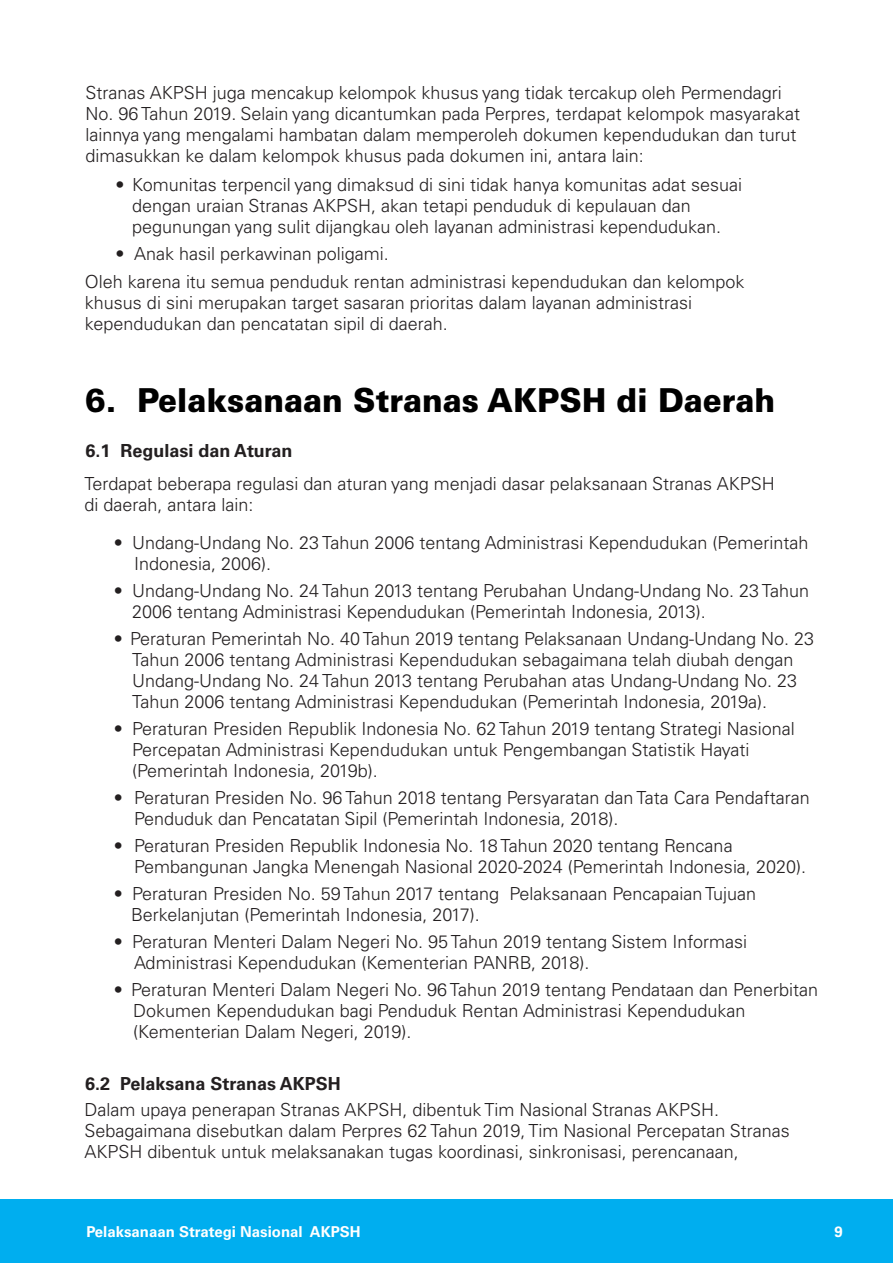
<style>
.page{position:relative;width:893px;height:1263px;background:#fff}
.page>*{position:absolute;margin:0;border:0;box-sizing:border-box;transform-origin:0 0}
.t1{font:900 33px "Univers LT Pro 75";color:#000;scale:.94 1}
.t2{font:300 18px/21px "Univers LT Pro 45";color:#231f20}
.t3{font:700 18px "Univers LT Pro 65";color:#231f20}
.t4{font:700 15px "Univers LT Pro 65";color:#fff}
.t5{font:700 12px "Univers LT Pro 65";color:#fff}
</style>
<div class="page">
<div style="left:0;top:1199px;width:893px;height:64px;background:#00aeef"></div>
<p class="t2" style="left:85px;top:82px;width:716px">Stranas AKPSH juga mencakup kelompok khusus yang tidak tercakup oleh Permendagri No. 96 Tahun 2019. Selain yang dicantumkan pada Perpres, terdapat kelompok masyarakat lainnya yang mengalami hambatan dalam memperoleh dokumen kependudukan dan turut dimasukkan ke dalam kelompok khusus pada dokumen ini, antara lain:</p>
<p class="t2" style="left:132px;top:174px;width:612px;text-indent:-17px">• Komunitas terpencil yang dimaksud di sini tidak hanya komunitas adat sesuai dengan uraian Stranas AKPSH, akan tetapi penduduk di kepulauan dan pegunungan yang sulit dijangkau oleh layanan administrasi kependudukan.</p>
<p class="t2" style="left:115px;top:243px;width:275px">• Anak hasil perkawinan poligami.</p>
<p class="t2" style="left:85px;top:271px;width:661px">Oleh karena itu semua penduduk rentan administrasi kependudukan dan kelompok khusus di sini merupakan target sasaran prioritas dalam layanan administrasi kependudukan dan pencatatan sipil di daerah.</p>
<h1 class="t1" style="left:85px;top:380px;width:735px">6. Pelaksanaan Stranas AKPSH di Daerah</h1>
<p class="t3" style="left:85px;top:440px;width:209px">6.1 Regulasi dan Aturan</p>
<p class="t2" style="left:85px;top:473px;width:692px">Terdapat beberapa regulasi dan aturan yang menjadi dasar pelaksanaan Stranas AKPSH di daerah, antara lain:</p>
<p class="t2" style="left:134px;top:532px;width:676px;text-indent:-20px">• Undang-Undang No. 23 Tahun 2006 tentang Administrasi Kependudukan (Pemerintah<br>Indonesia, 2006).</p>
<p class="t2" style="left:132px;top:580px;width:679px;text-indent:-18px">• Undang-Undang No. 24 Tahun 2013 tentang Perubahan Undang-Undang No. 23 Tahun<br>2006 tentang Administrasi Kependudukan (Pemerintah Indonesia, 2013).</p>
<p class="t2" style="left:132px;top:628px;width:684px;text-indent:-18px">• Peraturan Pemerintah No. 40 Tahun 2019 tentang Pelaksanaan Undang-Undang No. 23<br>Tahun 2006 tentang Administrasi Kependudukan sebagaimana telah diubah dengan Undang-Undang No. 24 Tahun 2013 tentang Perubahan atas Undang-Undang No. 23<br>Tahun 2006 tentang Administrasi Kependudukan (Pemerintah Indonesia, 2019a).</p>
<p class="t2" style="left:132px;top:718px;width:664px;text-indent:-18px">• Peraturan Presiden Republik Indonesia No. 62 Tahun 2019 tentang Strategi Nasional<br>Percepatan Administrasi Kependudukan untuk Pengembangan Statistik Hayati (Pemerintah Indonesia, 2019b).</p>
<p class="t2" style="left:134px;top:787px;width:677px;text-indent:-20px">• Peraturan Presiden No. 96 Tahun 2018 tentang Persyaratan dan Tata Cara Pendaftaran<br>Penduduk dan Pencatatan Sipil (Pemerintah Indonesia, 2018).</p>
<p class="t2" style="left:134px;top:835px;width:673px;text-indent:-20px">• Peraturan Presiden Republik Indonesia No. 18 Tahun 2020 tentang Rencana<br>Pembangunan Jangka Menengah Nasional 2020-2024 (Pemerintah Indonesia, 2020).</p>
<p class="t2" style="left:131px;top:883px;width:627px;text-indent:-17px">• Peraturan Presiden No. 59 Tahun 2017 tentang Pelaksanaan Pencapaian Tujuan<br>Berkelanjutan (Pemerintah Indonesia, 2017).</p>
<p class="t2" style="left:134px;top:931px;width:614px;text-indent:-20px">• Peraturan Menteri Dalam Negeri No. 95 Tahun 2019 tentang Sistem Informasi<br>Administrasi Kependudukan (Kementerian PANRB, 2018).</p>
<p class="t2" style="left:133px;top:979px;width:687px;text-indent:-19px">• Peraturan Menteri Dalam Negeri No. 96 Tahun 2019 tentang Pendataan dan Penerbitan<br>Dokumen Kependudukan bagi Penduduk Rentan Administrasi Kependudukan (Kementerian Dalam Negeri, 2019).</p>
<p class="t3" style="left:85px;top:1073px;width:257px">6.2 Pelaksana Stranas AKPSH</p>
<p class="t2" style="left:84px;top:1099px;width:707px">Dalam upaya penerapan Stranas AKPSH, dibentuk Tim Nasional Stranas AKPSH.<br>Sebagaimana disebutkan dalam Perpres 62 Tahun 2019, Tim Nasional Percepatan Stranas<br>AKPSH dibentuk untuk melaksanakan tugas koordinasi, sinkronisasi, perencanaan,</p>
<p class="t4" style="left:86px;top:1222px;width:276px">Pelaksanaan Strategi Nasional AKPSH</p>
<p class="t4" style="left:835px;top:1222px;width:10px">9</p>
<p class="t5" style="left:834px;top:1225px;width:8px">5</p>
</div>
